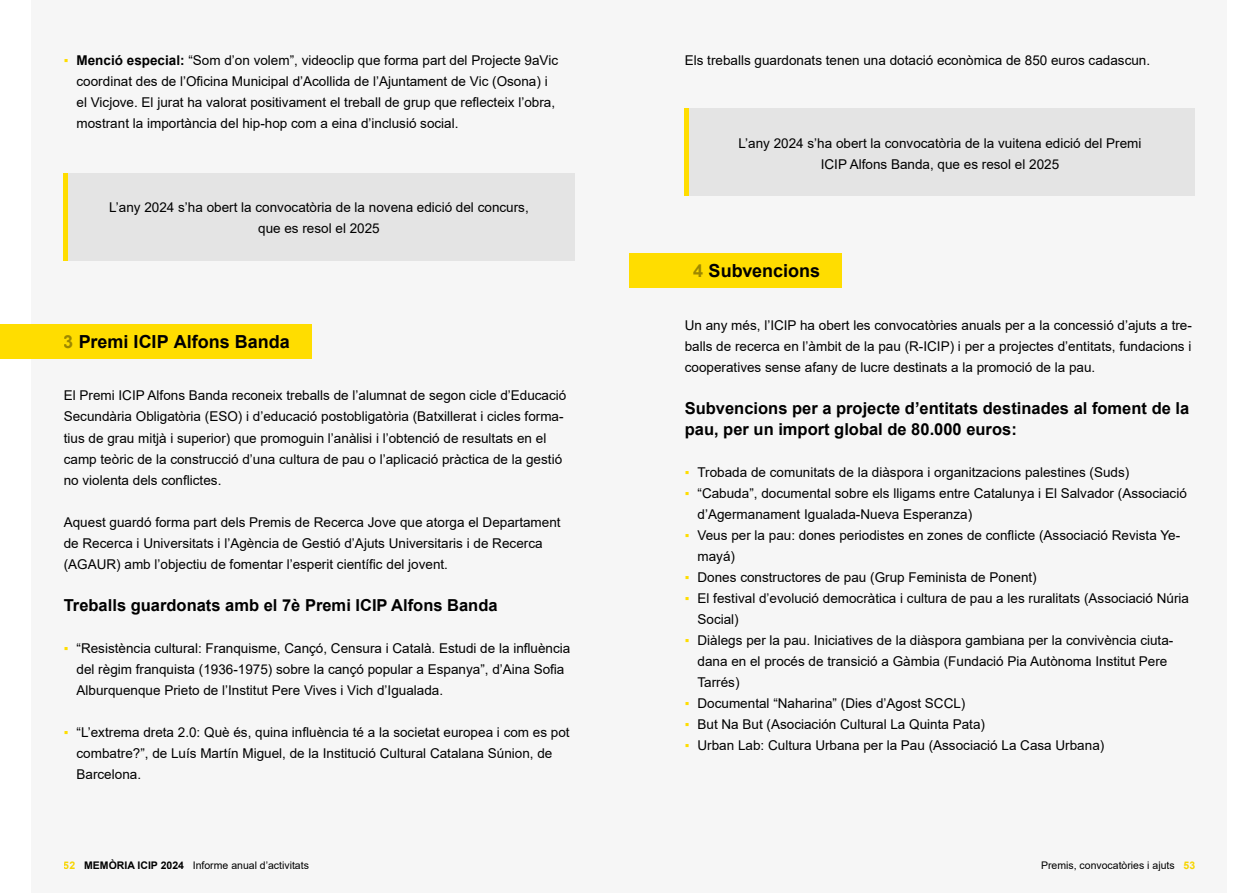
<style>
.page{position:relative;width:1259px;height:893px;background:#fff}
.page>*{position:absolute;margin:0;border:0;box-sizing:border-box;transform-origin:0 0}
.t1{font:700 18px "Arial";color:#000}
.t2{font:700 16.5px/21px "Arial";color:#000}
.t3{font:13.5px/21px "Arial";color:#000}
.t4{font:10.5px "Arial";color:#000}
.s1{color:#fd0}
.s2{font-weight:700}
.s3{color:#9d9d9c}
.s4{font-weight:700;color:#fd0}
</style>
<div class="page">
<div style="left:32px;top:0;width:1195px;height:893px;background:#f6f6f6"></div>
<div style="left:629px;top:253px;width:212px;height:34px;background:#fd0"></div>
<div style="left:685px;top:108px;width:510px;height:88px;background:#e4e4e4"></div>
<hr style="left:685px;top:108px;width:4px;height:88px;background:#fd0">
<div style="left:0;top:324px;width:311px;height:34px;background:#fd0"></div>
<div style="left:64px;top:173px;width:510px;height:88px;background:#e4e4e4"></div>
<hr style="left:64px;top:173px;width:4px;height:88px;background:#fd0">
<p class="t3" style="left:77px;top:50px;width:483px;text-indent:-13px"><span class="s1">▪</span> <span class="s2">Menció especial:</span> “Som d’on volem”, videoclip que forma part del Projecte 9aVic coordinat des de l’Oficina Municipal d’Acollida de l’Ajuntament de Vic (Osona) i el Vicjove. El jurat ha valorat positivament el treball de grup que reflecteix l’obra, mostrant la importància del hip-hop com a eina d’inclusió social.</p>
<p class="t3" style="left:109px;top:197px;width:421px;text-align:center">L’any 2024 s’ha obert la convocatòria de la novena edició del concurs, que es resol el 2025</p>
<h1 class="t1" style="left:64px;top:329px;width:227px"><span class="s3">3</span> Premi ICIP Alfons Banda</h1>
<p class="t3" style="left:64px;top:385px;width:504px">El Premi ICIP Alfons Banda reconeix treballs de l’alumnat de segon cicle d’Educació Secundària Obligatòria (ESO) i d’educació postobligatòria (Batxillerat i cicles forma&shy;tius de grau mitjà i superior) que promoguin l’anàlisi i l’obtenció de resultats en el camp teòric de la construcció d’una cultura de pau o l’aplicació pràctica de la gestió no violenta dels conflictes.</p>
<p class="t3" style="left:64px;top:511px;width:498px">Aquest guardó forma part dels Premis de Recerca Jove que atorga el Departament de Recerca i Universitats i l’Agència de Gestió d’Ajuts Universitaris i de Recerca (AGAUR) amb l’objectiu de fomentar l’esperit científic del jovent.</p>
<p class="t2" style="left:64px;top:594px;width:435px">Treballs guardonats amb el 7è Premi ICIP Alfons Banda</p>
<p class="t3" style="left:77px;top:637px;width:495px;text-indent:-13px"><span class="s1">▪</span> “Resistència cultural: Franquisme, Cançó, Censura i Català. Estudi de la influència del règim franquista (1936-1975) sobre la cançó popular a Espanya”, d’Aina Sofia<br>Alburquenque Prieto de l’Institut Pere Vives i Vich d’Igualada.</p>
<p class="t3" style="left:77px;top:721px;width:495px;text-indent:-13px"><span class="s1">▪</span> “L’extrema dreta 2.0: Què és, quina influència té a la societat europea i com es pot combatre?”, de Luís Martín Miguel, de la Institució Cultural Catalana Súnion, de<br>Barcelona.</p>
<p class="t4" style="left:64px;top:858px;width:247px"><span class="s4">52</span> <span class="s2">MEMÒRIA ICIP 2024</span> Informe anual d’activitats</p>
<p class="t3" style="left:685px;top:50px;width:467px">Els treballs guardonats tenen una dotació econòmica de 850 euros cadascun.</p>
<p class="t3" style="left:738px;top:132px;width:404px;text-align:center">L’any 2024 s’ha obert la convocatòria de la vuitena edició del Premi<br>ICIP Alfons Banda, que es resol el 2025</p>
<h1 class="t1" style="left:693px;top:258px;width:128px"><span class="s3">4</span> Subvencions</h1>
<p class="t3" style="left:685px;top:314px;width:509px;text-align:justify">Un any més, l’ICIP ha obert les convocatòries anuals per a la concessió d’ajuts a tre&shy;balls de recerca en l’àmbit de la pau (R-ICIP) i per a projectes d’entitats, fundacions i cooperatives sense afany de lucre destinats a la promoció de la pau.</p>
<p class="t2" style="left:685px;top:397px;width:506px">Subvencions per a projecte d’entitats destinades al foment de la pau, per un import global de 80.000 euros:</p>
<p class="t3" style="left:685px;top:461px;width:446px"><span class="s1">▪</span> Trobada de comunitats de la diàspora i organitzacions palestines (Suds)</p>
<p class="t3" style="left:697px;top:482px;width:491px;text-indent:-13px"><span class="s1">▪</span> “Cabuda”, documental sobre els lligams entre Catalunya i El Salvador (Associació d’Agermanament Igualada-Nueva Esperanza)</p>
<p class="t3" style="left:697px;top:524px;width:484px;text-indent:-13px"><span class="s1">▪</span> Veus per la pau: dones periodistes en zones de conflicte (Associació Revista Ye&shy;mayá)</p>
<p class="t3" style="left:685px;top:566px;width:353px"><span class="s1">▪</span> Dones constructores de pau (Grup Feminista de Ponent)</p>
<p class="t3" style="left:697px;top:587px;width:493px;text-indent:-13px"><span class="s1">▪</span> El festival d’evolució democràtica i cultura de pau a les ruralitats (Associació Núria<br>Social)</p>
<p class="t3" style="left:697px;top:629px;width:477px;text-indent:-13px"><span class="s1">▪</span> Diàlegs per la pau. Iniciatives de la diàspora gambiana per la convivència ciuta&shy;dana en el procés de transició a Gàmbia (Fundació Pia Autònoma Institut Pere<br>Tarrés)</p>
<p class="t3" style="left:685px;top:692px;width:282px"><span class="s1">▪</span> Documental “Naharina” (Dies d’Agost SCCL)</p>
<p class="t3" style="left:685px;top:713px;width:302px"><span class="s1">▪</span> But Na But (Asociación Cultural La Quinta Pata)</p>
<p class="t3" style="left:685px;top:734px;width:421px"><span class="s1">▪</span> Urban Lab: Cultura Urbana per la Pau (Associació La Casa Urbana)</p>
<p class="t4" style="left:1041px;top:858px;width:156px">Premis, convocatòries i ajuts <span class="s4">53</span></p>
</div>
